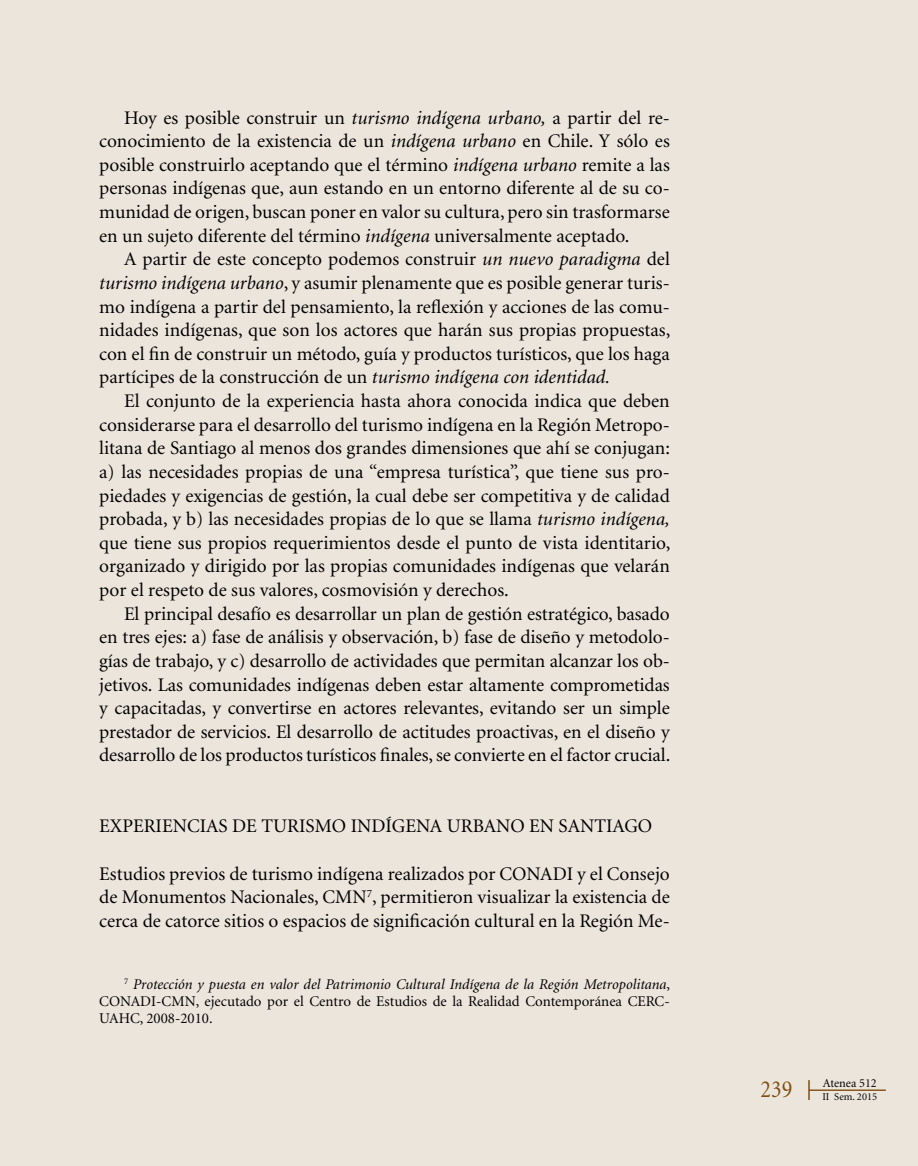
<style>
.page{position:relative;width:918px;height:1166px;background:#ece5dc}
.page>*{position:absolute;margin:0;border:0;box-sizing:border-box;transform-origin:0 0}
.t1{font:24.5px "Minion";color:#804f12;scale:.9 1}
.t2{font:19.25px/23.6px "Minion";color:#000;text-align:justify}
.t3{font:14.88px/16.6px "Minion";color:#000;text-align:justify}
.t4{font:12.25px "Minion";color:#000}
.t5{font:10.5px "Minion";color:#000}
.s1{font-style:italic}
</style>
<div class="page">
<hr style="left:809px;top:1090px;width:76px;height:1px;background:#804f12">
<svg style="left:808px;top:1080px;width:1px;height:20px"></svg>
<p class="t2" style="left:99px;top:106px;width:572px;text-indent:25px">Hoy es posible construir un <span class="s1">turismo indígena urbano,</span> a partir del re&shy;conocimiento de la existencia de un <span class="s1">indígena urbano</span> en Chile. Y sólo es posible construirlo aceptando que el término <span class="s1">indígena urbano</span> remite a las personas indígenas que, aun estando en un entorno diferente al de su co&shy;munidad de origen, buscan poner en valor su cultura, pero sin trasformarse en un sujeto diferente del término <span class="s1">indígena</span> universalmente aceptado.</p>
<p class="t2" style="left:99px;top:248px;width:573px;text-indent:25px">A partir de este concepto podemos construir <span class="s1">un nuevo paradigma</span> del <span class="s1">turismo indígena urbano</span>, y asumir plenamente que es posible generar turis&shy;mo indígena a partir del pensamiento, la reflexión y acciones de las comu&shy;nidades indígenas, que son los actores que harán sus propias propuestas, con el fin de construir un método, guía y productos turísticos, que los haga partícipes de la construcción de un <span class="s1">turismo indígena con identidad.</span></p>
<p class="t2" style="left:99px;top:390px;width:572px;text-indent:25px">El conjunto de la experiencia hasta ahora conocida indica que deben considerarse para el desarrollo del turismo indígena en la Región Metropo&shy;litana de Santiago al menos dos grandes dimensiones que ahí se conjugan: a) las necesidades propias de una “empresa turística”, que tiene sus pro&shy;piedades y exigencias de gestión, la cual debe ser competitiva y de calidad probada, y b) las necesidades propias de lo que se llama <span class="s1">turismo indígena, </span>que tiene sus propios requerimientos desde el punto de vista identitario, organizado y dirigido por las propias comunidades indígenas que velarán por el respeto de sus valores, cosmovisión y derechos.</p>
<p class="t2" style="left:99px;top:602px;width:572px;text-indent:25px">El principal desafío es desarrollar un plan de gestión estratégico, basado en tres ejes: a) fase de análisis y observación, b) fase de diseño y metodolo&shy;gías de trabajo, y c) desarrollo de actividades que permitan alcanzar los ob&shy;jetivos. Las comunidades indígenas deben estar altamente comprometidas y capacitadas, y convertirse en actores relevantes, evitando ser un simple prestador de servicios. El desarrollo de actitudes proactivas, en el diseño y desarrollo de los productos turísticos finales, se convierte en el factor crucial.</p>
<p class="t2" style="left:99px;top:815px;width:23px">Experie</p>
<p class="t2" style="left:173px;top:815px;width:26px">ncias</p>
<p class="t2" style="left:232px;top:815px;width:43px">de turismo</p>
<p class="t2" style="left:351px;top:815px;width:33px">indíge</p>
<p class="t2" style="left:416px;top:815px;width:44px">na urba</p>
<p class="t2" style="left:496px;top:815px;width:111px">no en Santiago</p>
<p class="t2" style="left:99px;top:862px;width:572px">Estudios previos de turismo indígena realizados por CONADI y el Consejo de Monumentos Nacionales, CMN<sup>7</sup>, permitieron visualizar la existencia de cerca de catorce sitios o espacios de significación cultural en la Región Me-</p>
<p class="t3" style="left:99px;top:977px;width:572px;text-indent:25px"><sup>7</sup> <span class="s1">Protección y puesta en valor del Patrimonio Cultural Indígena de la Región Metropolitana</span>, CONADI-CMN, ejecutado por el Centro de Estudios de la Realidad Contemporánea CERC-UAHC, 2008-2010.</p>
<p class="t4" style="left:823px;top:1077px;width:56px">Atenea 512</p>
<p class="t1" style="left:760px;top:1077px;width:37px">239</p>
<p class="t5" style="left:822px;top:1091px;width:56px">II Sem. 2015</p>
</div>
